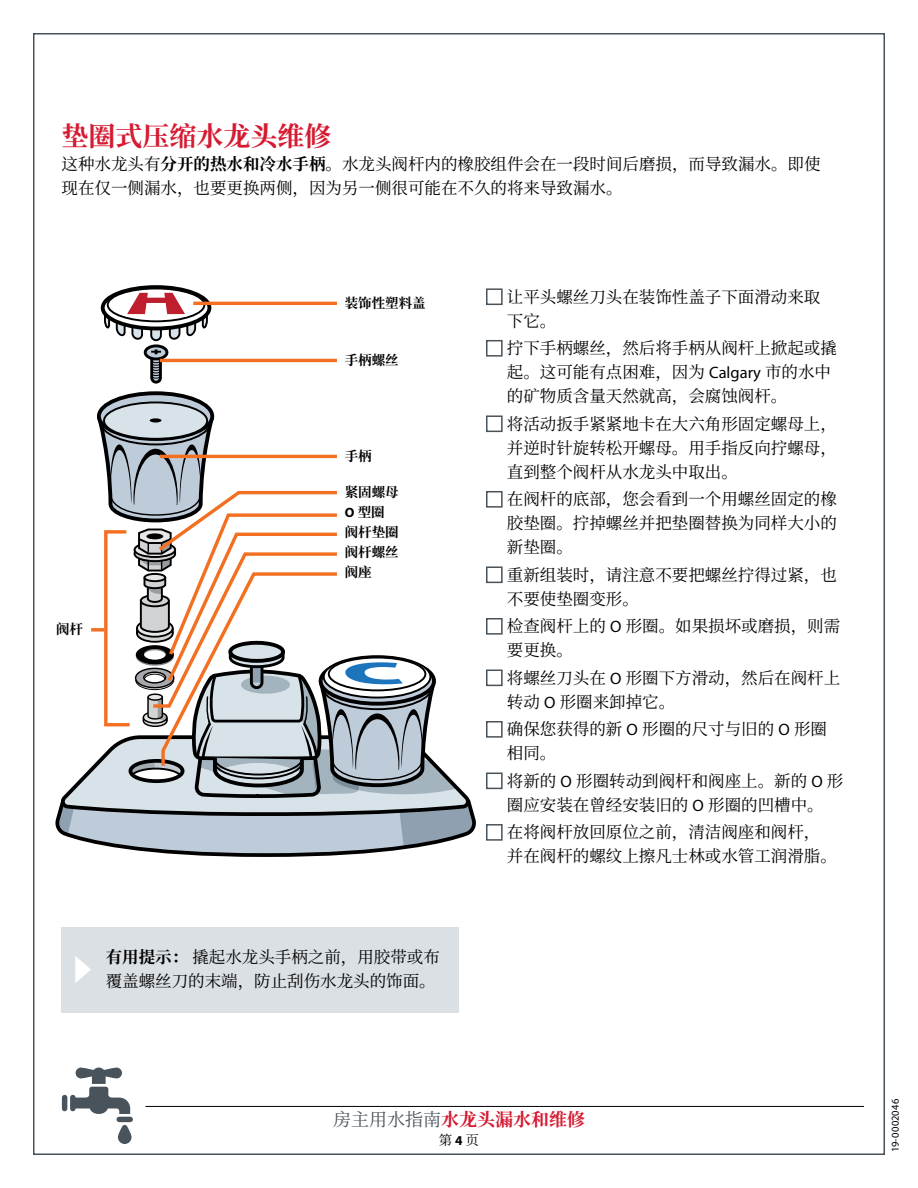
<style>
.page{position:relative;width:918px;height:1188px;background:#fff}
.page>*{position:absolute;margin:0;border:0;box-sizing:border-box;transform-origin:0 0}
.t1{font:700 27px "Noto Serif CJ Ksc";color:#d51b32}
.t2{font:700 18px "Noto Serif CJ Ksc";color:#d51b32}
.t3{font:16.5px/24px "Noto Serif CJ Ksc";color:#000}
.t4{font:700 13.5px/20px "Noto Serif CJ Ksc";color:#000}
.t5{font:13.5px "Noto Serif CJ Ksc";color:#000}
.t6{font:10.5px "Myriad Pro";letter-spacing:.025em;color:#000}
.s1{font-weight:700}
.s2{font-family:"Myriad Pro"}
.s3{font-weight:400;color:#48535b}
.s4{font-family:"Myriad Pro";font-weight:700}
</style>
<div class="page">
<div style="left:62px;top:927px;width:397px;height:85px;background:#dbe0e4"></div>
<div style="left:486px;top:288px;width:17px;height:17px;border:2px solid #48535b"></div>
<div style="left:486px;top:340px;width:17px;height:17px;border:2px solid #48535b"></div>
<div style="left:486px;top:415px;width:17px;height:17px;border:2px solid #48535b"></div>
<div style="left:486px;top:491px;width:17px;height:17px;border:2px solid #48535b"></div>
<div style="left:486px;top:566px;width:17px;height:17px;border:2px solid #48535b"></div>
<div style="left:486px;top:618px;width:17px;height:17px;border:2px solid #48535b"></div>
<div style="left:486px;top:670px;width:17px;height:16px;border:2px solid #48535b"></div>
<div style="left:486px;top:721px;width:17px;height:17px;border:2px solid #48535b"></div>
<div style="left:486px;top:773px;width:17px;height:16px;border:2px solid #48535b"></div>
<div style="left:486px;top:824px;width:17px;height:17px;border:2px solid #48535b"></div>
<div style="left:101px;top:285px;width:110px;height:45px;border:4px solid #000;border-radius:50%"></div>
<svg style="left:108px;top:288px;width:96px;height:33px"></svg>
<div style="left:107px;top:288px;width:98px;height:34px;border:2px solid #000;border-radius:50%"></div>
<svg style="left:103px;top:293px;width:106px;height:49px"></svg>
<svg style="left:145px;top:346px;width:22px;height:13px"></svg>
<div style="left:144px;top:344px;width:24px;height:16px;border:3px solid #000;border-radius:50%"></div>
<svg style="left:149px;top:349px;width:14px;height:35px"></svg>
<svg style="left:99px;top:393px;width:113px;height:46px"></svg>
<div style="left:97px;top:391px;width:117px;height:50px;border:4px solid #000;border-radius:50%"></div>
<svg style="left:104px;top:402px;width:103px;height:37px"></svg>
<div style="left:103px;top:401px;width:105px;height:39px;border:2px solid #000;border-radius:50%"></div>
<svg style="left:118px;top:1125px;width:14px;height:19px"></svg>
<div style="left:117px;top:1117px;width:16px;height:5px;background:#48535b;border-radius:3px"></div>
<svg style="left:70px;top:1068px;width:60px;height:46px"></svg>
<div style="left:62px;top:1095px;width:5px;height:16px;background:#48535b;border-radius:3px"></div>
<hr style="left:145px;top:1106px;width:719px;height:1px;background:#000">
<hr style="left:193px;top:302px;width:144px;height:3px;background:#f36f21">
<hr style="left:160px;top:359px;width:177px;height:3px;background:#f36f21">
<svg style="left:55px;top:412px;width:421px;height:445px"></svg>
<svg style="left:91px;top:628px;width:13px;height:4px"></svg>
<svg style="left:75px;top:956px;width:16px;height:27px"></svg>
<h1 class="t1" style="left:62px;top:121px;width:272px">垫圈式压缩水龙头维修</h1>
<p class="t3" style="left:62px;top:152px;width:761px">这种水龙头有<span class="s1">分开的热水和冷水手柄。</span>水龙头阀杆内的橡胶组件会在一段时间后磨损，而导致漏水。即使现在仅一侧漏水，也要更换两侧，因为另一侧很可能在不久的将来导致漏水。</p>
<p class="t4" style="left:56px;top:619px;width:28px">阀杆</p>
<p class="t4" style="left:345px;top:293px;width:82px">装饰性塑料盖</p>
<p class="t4" style="left:345px;top:350px;width:55px">手柄螺丝</p>
<p class="t4" style="left:345px;top:446px;width:28px">手柄</p>
<p class="t4" style="left:345px;top:482px;width:55px">紧固螺母<br><span class="s2">O</span> 型圈阀杆垫圈阀杆螺丝阀座</p>
<p class="t3" style="left:106px;top:945px;width:336px"><span class="s1">有用提示：</span> 撬起水龙头手柄之前，用胶带或布覆盖螺丝刀的末端，防止刮伤水龙头的饰面。</p>
<p class="t3" style="left:507px;top:285px;width:315px">让平头螺丝刀头在装饰性盖子下面滑动来取下它。</p>
<p class="t3" style="left:507px;top:337px;width:331px">拧下手柄螺丝，然后将手柄从阀杆上掀起或撬起。这可能有点困难，因为 <span class="s2">Calgary</span> 市的水中的矿物质含量天然就高，会腐蚀阀杆。</p>
<p class="t3" style="left:507px;top:412px;width:331px;text-align:justify">将活动扳手紧紧地卡在大六角形固定螺母上，并逆时针旋转松开螺母。用手指反向拧螺母，直到整个阀杆从水龙头中取出。</p>
<p class="t3" style="left:507px;top:488px;width:331px;text-align:justify">在阀杆的底部，您会看到一个用螺丝固定的橡胶垫圈。拧掉螺丝并把垫圈替换为同样大小的新垫圈。</p>
<p class="t3" style="left:507px;top:563px;width:331px">重新组装时，请注意不要把螺丝拧得过紧，也不要使垫圈变形。</p>
<p class="t3" style="left:507px;top:615px;width:335px">检查阀杆上的 <span class="s2">O</span> 形圈。如果损坏或磨损，则需要更换。</p>
<p class="t3" style="left:507px;top:666px;width:335px">将螺丝刀头在 <span class="s2">O</span> 形圈下方滑动，然后在阀杆上转动 <span class="s2">O</span> 形圈来卸掉它。</p>
<p class="t3" style="left:507px;top:718px;width:322px">确保您获得的新 <span class="s2">O</span> 形圈的尺寸与旧的 <span class="s2">O</span> 形圈相同。</p>
<p class="t3" style="left:507px;top:769px;width:338px">将新的 <span class="s2">O</span> 形圈转动到阀杆和阀座上。新的 <span class="s2">O</span> 形圈应安装在曾经安装旧的 <span class="s2">O</span> 形圈的凹槽中。</p>
<p class="t3" style="left:507px;top:821px;width:331px">在将阀杆放回原位之前，清洁阀座和阀杆，并在阀杆的螺纹上擦凡士林或水管工润滑脂。</p>
<p class="t2" style="left:333px;top:1109px;width:253px"><span class="s3">房主用水指南</span>水龙头漏水和维修</p>
<p class="t5" style="left:439px;top:1132px;width:42px">第<span class="s4">4</span>页</p>
<p class="t6" style="left:889px;top:1152px;width:55px;rotate:-90deg">19-0002046</p>
</div>
